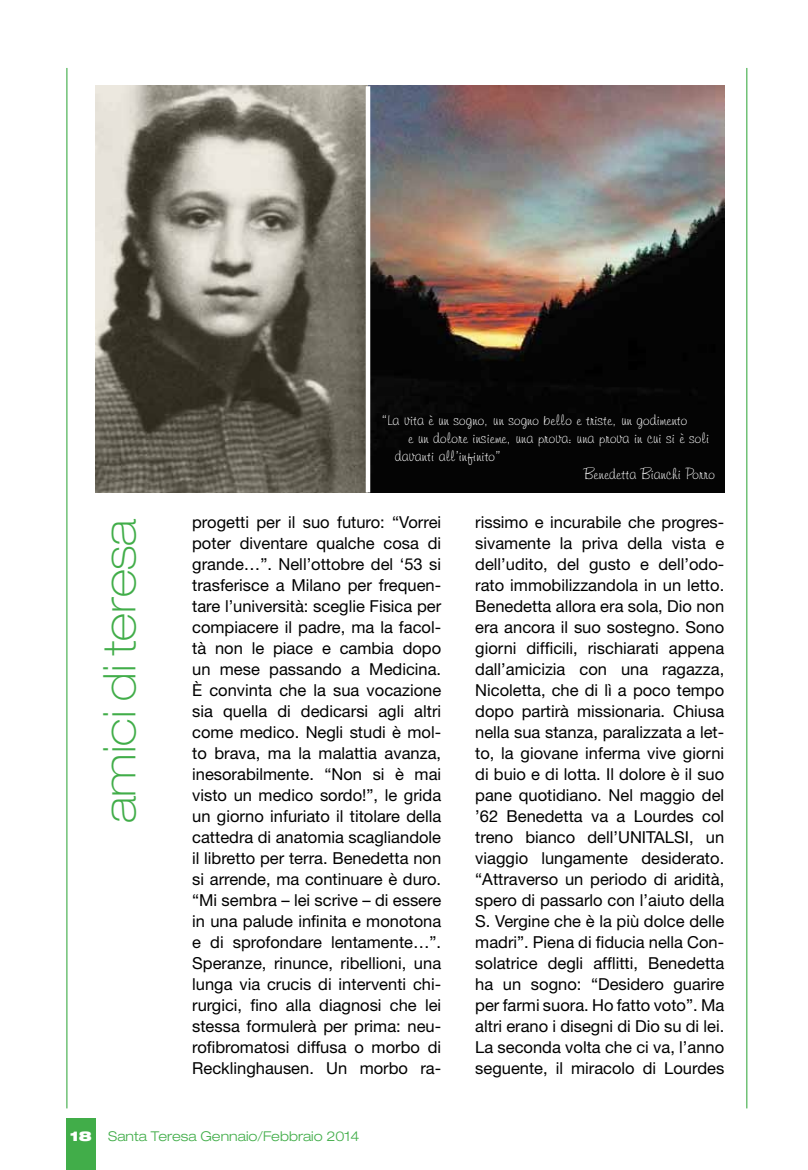
<style>
.page{position:relative;width:808px;height:1170px;background:#fff}
.page>*{position:absolute;margin:0;border:0;box-sizing:border-box;transform-origin:0 0}
.t1{font:100 expanded 45px "Helvetica Neue";color:#41ad49}
.t2{font:16.5px/21px "Helvetica Neue";color:#000;text-align:justify}
.t3{font:15.15px "Freehand 591 BT Regular A";color:#fff}
.t4{font:300 expanded 13.5px "Helvetica Neue";color:#41ad49}
.s1{font-weight:900;color:#fff}
</style>
<div class="page">
<div style="left:66px;top:1118px;width:30px;height:51px;background:#41ad49"></div>
<img style="left:95px;top:85px;width:628px;height:407px">
<div style="left:365px;top:86px;width:5px;height:406px;background:#fff"></div>
<h1 class="t1" style="left:93px;top:823px;width:306px;rotate:-90deg">amici di teresa</h1>
<p class="t3" style="left:381px;top:410px;width:307px">“La vita è un sogno, un sogno bello e triste, un godimento</p>
<p class="t3" style="left:408px;top:428px;width:302px">e un dolore insieme, una prova: una prova in cui si è soli</p>
<p class="t3" style="left:394px;top:446px;width:107px">davanti all’infinito”</p>
<p class="t3" style="left:583px;top:464px;width:133px">Benedetta Bianchi Porro</p>
<p class="t2" style="left:192px;top:511px;width:250px">progetti per il suo futuro: “Vorrei poter diventare qualche cosa di grande…”. Nell’ottobre del ‘53 si trasferisce a Milano per frequen&shy;tare l’università: sceglie Fisica per compiacere il padre, ma la facol&shy;tà non le piace e cambia dopo un mese passando a Medicina.<br>È convinta che la sua vocazione sia quella di dedicarsi agli altri come medico. Negli studi è mol&shy;to brava, ma la malattia avanza, inesorabilmente. “Non si è mai visto un medico sordo!”, le grida un giorno infuriato il titolare della cattedra di anatomia scagliandole il libretto per terra. Benedetta non si arrende, ma continuare è duro. “Mi sembra – lei scrive – di essere in una palude infinita e monotona e di sprofondare lentamente…”.<br>Speranze, rinunce, ribellioni, una lunga via crucis di interventi chi&shy;rurgici, fino alla diagnosi che lei stessa formulerà per prima: neu&shy;rofibromatosi diffusa o morbo di Recklinghausen. Un morbo ra-</p>
<p class="t2" style="left:475px;top:511px;width:250px">rissimo e incurabile che progres&shy;sivamente la priva della vista e dell’udito, del gusto e dell’odo&shy;rato immobilizzandola in un letto.<br>Benedetta allora era sola, Dio non era ancora il suo sostegno. Sono giorni difficili, rischiarati appena dall’amicizia con una ragazza, Nicoletta, che di lì a poco tempo dopo partirà missionaria. Chiusa nella sua stanza, paralizzata a let&shy;to, la giovane inferma vive giorni di buio e di lotta. Il dolore è il suo pane quotidiano. Nel maggio del ’62 Benedetta va a Lourdes col treno bianco dell’UNITALSI, un viaggio lungamente desiderato. “Attraverso un periodo di aridità, spero di passarlo con l’aiuto della S. Vergine che è la più dolce delle madri”. Piena di fiducia nella Con&shy;solatrice degli afflitti, Benedetta ha un sogno: “Desidero guarire per farmi suora. Ho fatto voto”. Ma altri erano i disegni di Dio su di lei.<br>La seconda volta che ci va, l’anno seguente, il miracolo di Lourdes</p>
<p class="t4" style="left:70px;top:1127px;width:291px"><span class="s1">18</span> Santa Teresa Gennaio/Febbraio 2014</p>
</div>
